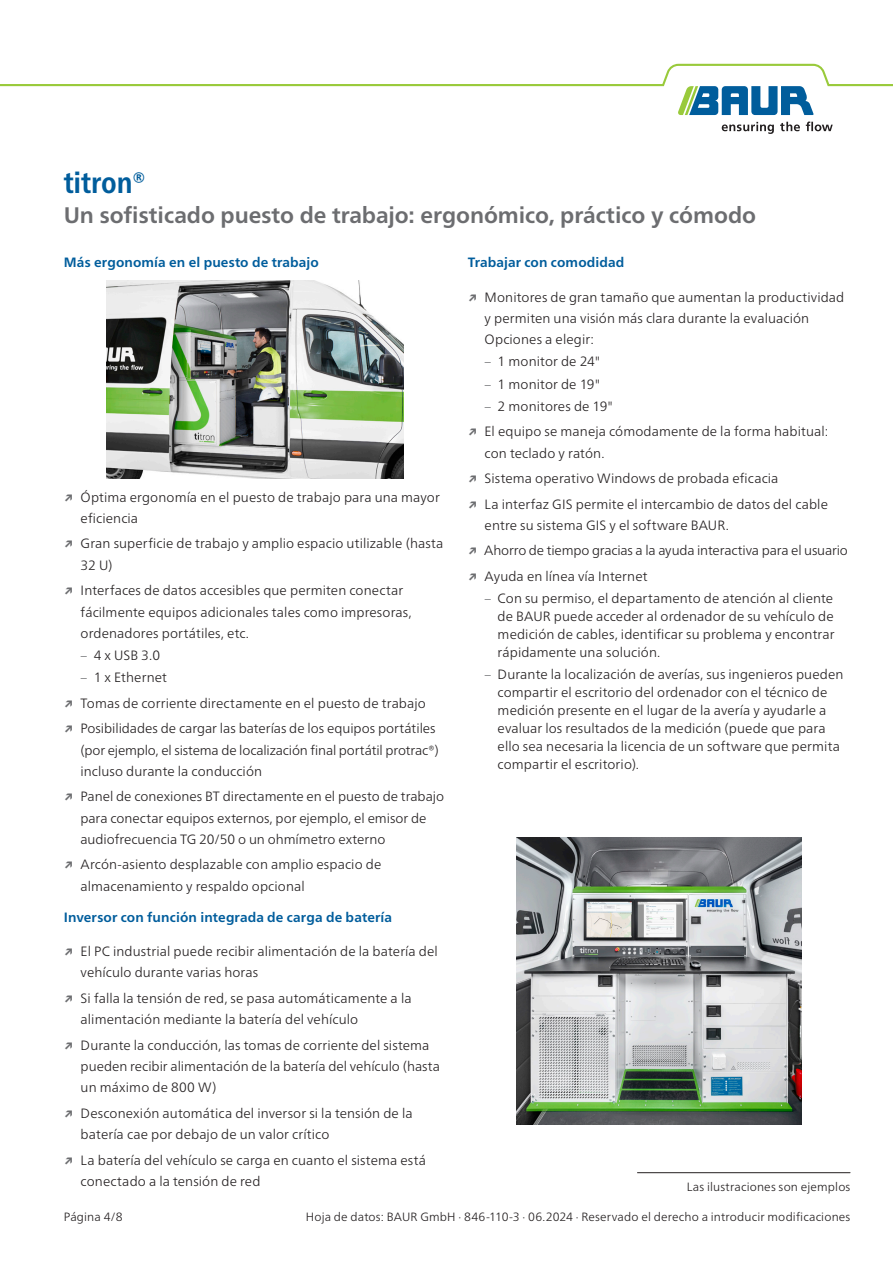
<style>
.page{position:relative;width:893px;height:1263px;background:#fff}
.page>*{position:absolute;margin:0;border:0;box-sizing:border-box;transform-origin:0 0}
.DB_-_Titel_Produktname_blau{font:700 condensed 30px "Frutiger Neue LTW1 G";letter-spacing:-.005em;color:#005d9c}
.DB_-_Titel_Produktbeschreibung_grau{font:700 22.5px "Frutiger Neue LTW1 G";letter-spacing:-.005em;color:#6c6d70}
.t1{font:300 13.5px/21.3px "Frutiger Neue LTW1 G";letter-spacing:.005em;color:#231f20}
.DB_-_Condensed_Überschrift{font:700 13.5px "Frutiger Neue LTW1 G";letter-spacing:.01em;color:#005d9c}
.t2{font:300 13.5px "Frutiger Neue LTW1 G";letter-spacing:-.015em;color:#231f20}
.DB_-_Fußnote_rechtsbündig{font:300 12px "Frutiger Neue LTW1 G";letter-spacing:.01em;color:#231f20}
.s1{font-weight:700;color:#6c6d70}
.s2{font-stretch:condensed;color:#6c6d70}
</style>
<div class="page">
<svg style="left:722px;top:122px;width:52px;height:12px"></svg>
<svg style="left:780px;top:122px;width:20px;height:9px"></svg>
<svg style="left:806px;top:122px;width:27px;height:9px"></svg>
<svg style="left:0;top:64px;width:893px;height:51px"></svg>
<img style="left:516px;top:837px;width:286px;height:287px">
<hr style="left:637px;top:1172px;width:213px;height:1px;background:#231f20">
<img style="left:106px;top:280px;width:298px;height:199px">
<p class="DB_-_Titel_Produktname_blau" style="left:64px;top:160px;width:84px">titron®</p>
<p class="DB_-_Titel_Produktbeschreibung_grau" style="left:64px;top:199px;width:694px">Un sofisticado puesto de trabajo: ergonómico, práctico y cómodo</p>
<p class="DB_-_Condensed_Überschrift" style="left:64px;top:253px;width:257px">Más ergonomía en el puesto de trabajo</p>
<p class="t1" style="left:81px;top:485px;width:361px;text-indent:-17px"><span class="s1">↗</span> Óptima ergonomía en el puesto de trabajo para una mayor eficiencia</p>
<p class="t1" style="left:81px;top:532px;width:364px;text-indent:-17px"><span class="s1">↗</span> Gran superficie de trabajo y amplio espacio utilizable (hasta<br>32 U)</p>
<p class="t1" style="left:81px;top:579px;width:333px;text-indent:-17px"><span class="s1">↗</span> Interfaces de datos accesibles que permiten conectar fácilmente equipos adicionales tales como impresoras, ordenadores portátiles, etc.</p>
<p class="t1" style="left:81px;top:644px;width:81px"><span class="s2">–</span> 4 x USB 3.0</p>
<p class="t1" style="left:81px;top:666px;width:88px"><span class="s2">–</span> 1 x Ethernet</p>
<p class="t1" style="left:64px;top:691px;width:364px"><span class="s1">↗</span> Tomas de corriente directamente en el puesto de trabajo</p>
<p class="t1" style="left:80px;top:717px;width:360px;text-indent:-17px"><span class="s1">↗</span> Posibilidades de cargar las baterías de los equipos portátiles (por ejemplo, el sistema de localización final portátil protrac®) incluso durante la conducción</p>
<p class="t1" style="left:80px;top:785px;width:365px;text-indent:-17px"><span class="s1">↗</span> Panel de conexiones BT directamente en el puesto de trabajo para conectar equipos externos, por ejemplo, el emisor de audiofrecuencia TG 20/50 o un ohmímetro externo</p>
<p class="t1" style="left:81px;top:853px;width:302px;text-indent:-17px"><span class="s1">↗</span> Arcón-asiento desplazable con amplio espacio de almacenamiento y respaldo opcional</p>
<p class="DB_-_Condensed_Überschrift" style="left:64px;top:908px;width:330px">Inversor con función integrada de carga de batería</p>
<p class="t1" style="left:81px;top:940px;width:359px;text-indent:-17px"><span class="s1">↗</span> El PC industrial puede recibir alimentación de la batería del vehículo durante varias horas</p>
<p class="t1" style="left:81px;top:987px;width:332px;text-indent:-17px"><span class="s1">↗</span> Si falla la tensión de red, se pasa automáticamente a la alimentación mediante la batería del vehículo</p>
<p class="t1" style="left:81px;top:1033px;width:361px;text-indent:-17px"><span class="s1">↗</span> Durante la conducción, las tomas de corriente del sistema pueden recibir alimentación de la batería del vehículo (hasta un máximo de 800 W)</p>
<p class="t1" style="left:81px;top:1101px;width:333px;text-indent:-17px"><span class="s1">↗</span> Desconexión automática del inversor si la tensión de la batería cae por debajo de un valor crítico</p>
<p class="t1" style="left:81px;top:1148px;width:347px;text-indent:-17px"><span class="s1">↗</span> La batería del vehículo se carga en cuanto el sistema está conectado a la tensión de red</p>
<p class="DB_-_Condensed_Überschrift" style="left:468px;top:253px;width:158px">Trabajar con comodidad</p>
<p class="t1" style="left:485px;top:285px;width:361px;text-indent:-17px"><span class="s1">↗</span> Monitores de gran tamaño que aumentan la productividad y permiten una visión más clara durante la evaluación<br>Opciones a elegir:</p>
<p class="t1" style="left:485px;top:350px;width:117px"><span class="s2">–</span> 1 monitor de 24"</p>
<p class="t1" style="left:485px;top:372px;width:117px"><span class="s2">–</span> 1 monitor de 19"</p>
<p class="t1" style="left:485px;top:394px;width:130px"><span class="s2">–</span> 2 monitores de 19"</p>
<p class="t1" style="left:485px;top:420px;width:345px;text-indent:-17px"><span class="s1">↗</span> El equipo se maneja cómodamente de la forma habitual: con teclado y ratón.</p>
<p class="t1" style="left:468px;top:467px;width:312px"><span class="s1">↗</span> Sistema operativo Windows de probada eficacia</p>
<p class="t1" style="left:485px;top:492px;width:345px;text-indent:-17px"><span class="s1">↗</span> La interfaz GIS permite el intercambio de datos del cable entre su sistema GIS y el software BAUR.</p>
<p class="t2" style="left:468px;top:541px;width:382px"><span class="s1">↗</span> Ahorro de tiempo gracias a la ayuda interactiva para el usuario</p>
<p class="t1" style="left:468px;top:564px;width:181px"><span class="s1">↗</span> Ayuda en línea vía Internet</p>
<p class="t1" style="left:498px;top:588px;width:338px;line-height:18px;text-align:justify;text-indent:-13px"><span class="s2">–</span> Con su permiso, el departamento de atención al cliente de BAUR puede acceder al ordenador de su vehículo de medición de cables, identificar su problema y encontrar rápidamente una solución.</p>
<p class="t1" style="left:498px;top:665px;width:347px;line-height:18px;text-indent:-13px"><span class="s2">–</span> Durante la localización de averías, sus ingenieros pueden compartir el escritorio del ordenador con el técnico de medición presente en el lugar de la avería y ayudarle a evaluar los resultados de la medición (puede que para ello sea necesaria la licencia de un software que permita compartir el escritorio).</p>
<p class="DB_-_Fußnote_rechtsbündig" style="left:687px;top:1178px;width:165px">Las ilustraciones son ejemplos</p>
<p class="DB_-_Fußnote_rechtsbündig" style="left:64px;top:1208px;width:61px">Página 4/8</p>
<p class="DB_-_Fußnote_rechtsbündig" style="left:306px;top:1208px;width:546px">Hoja de datos: BAUR GmbH · 846-110-3 · 06.2024 · Reservado el derecho a introducir modificaciones</p>
</div>
